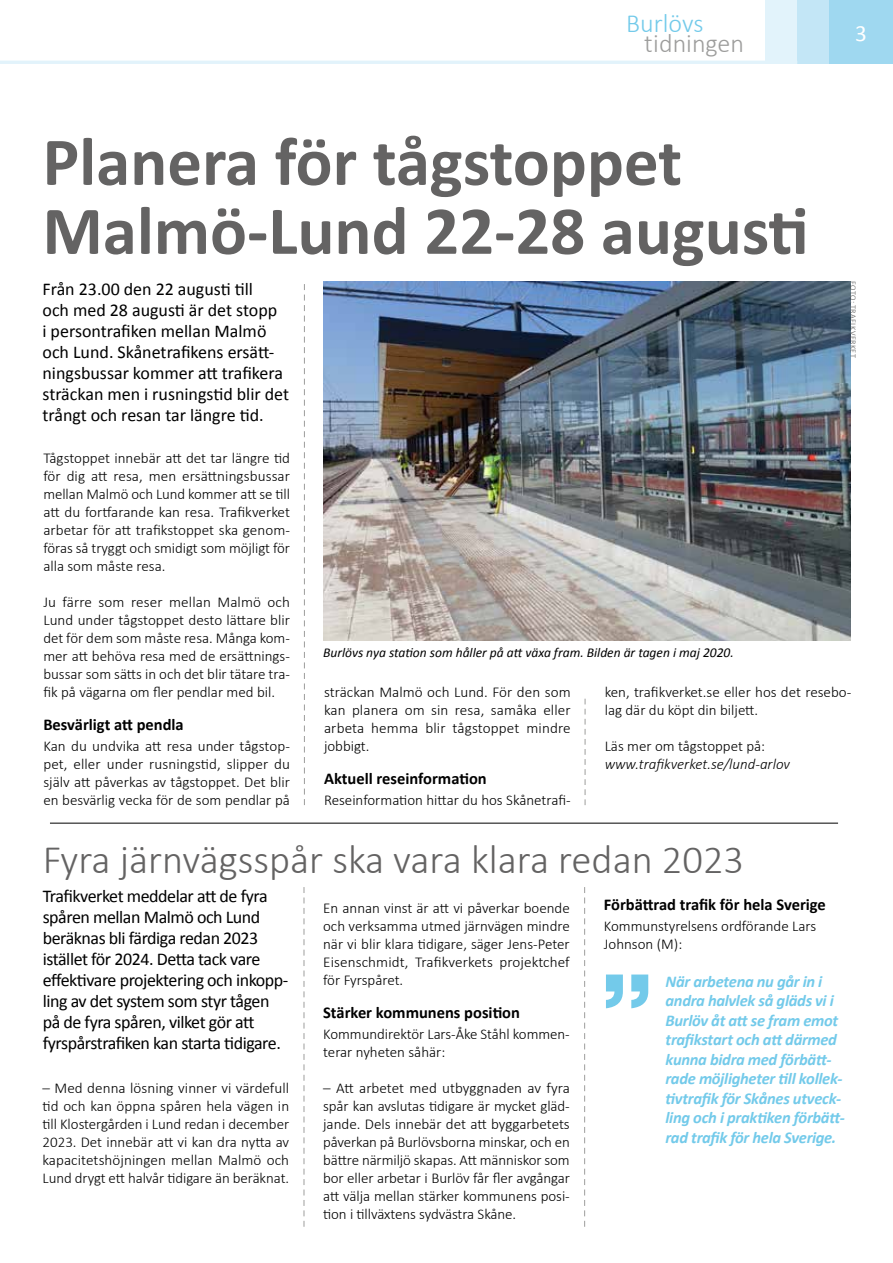
<style>
.page{position:relative;width:893px;height:1263px;background:#fff}
.page>*{position:absolute;margin:0;border:0;box-sizing:border-box;transform-origin:0 0}
.t1{font:700 69px/69px "Calibri";color:#646363}
.t2{font:300 40.5px "Calibri";color:#646363}
.t3{font:300 26.1px/19.8px "Calibri";color:#73caea}
.t4{font:23.25px "Calibri";color:#fff}
.t5{font:18px/21px "Calibri";letter-spacing:-.025em;color:#000}
.t6{font:18px/21px "Calibri";color:#000}
.t7{font:italic 700 16.5px/19.5px "Calibri";letter-spacing:-.02em;color:#73caea}
.t8{font:700 16.5px "Calibri";color:#000}
.t9{font:300 15px/18px "Calibri";color:#000;text-align:justify}
.t10{font:italic 300 15px "Calibri";color:#000}
.t11{font:italic 13.5px "Calibri";color:#000}
.t12{font:300 8.25px "Calibri";letter-spacing:.055em;color:#575756}
.s1{color:#9d9d9c}
.s2{color:#fff}
</style>
<div class="page">
<div style="left:829px;top:0;width:64px;height:64px;background:#9fd8f0"></div>
<div style="left:797px;top:0;width:32px;height:64px;background:#c3e6f6"></div>
<div style="left:765px;top:0;width:32px;height:64px;background:#e2f3fb"></div>
<hr style="left:0;top:61px;width:797px;height:3px;background:#e2f3fb">
<svg style="left:304px;top:284px;width:1px;height:521px"></svg>
<svg style="left:585px;top:699px;width:1px;height:106px"></svg>
<img style="left:323px;top:281px;width:527px;height:360px">
<svg style="left:606px;top:974px;width:42px;height:34px"></svg>
<hr style="left:50px;top:823px;width:788px;height:1px;background:#000">
<svg style="left:304px;top:887px;width:1px;height:340px"></svg>
<svg style="left:584px;top:887px;width:1px;height:340px"></svg>
<h3 class="t3" style="left:644px;top:13px;width:101px;text-indent:-18px">Burlövs <span class="s1">tidnin</span><span class="s2">g</span><span class="s1">e</span><span class="s2">n</span></h3>
<h1 class="t1" style="left:43px;top:127px;width:768px">Planera för tågstoppet<br>Malmö-Lund 22-28 augusti</h1>
<p class="t6" style="left:43px;top:278px;width:248px">Från 23.00 den 22 augusti till<br>och med 28 augusti är det stopp<br>i persontrafiken mellan Malmö och Lund. Skånetrafikens ersätt&shy;ningsbussar kommer att trafikera sträckan men i rusningstid blir det trångt och resan tar längre tid.</p>
<h3 class="t4" style="left:855px;top:19px;width:13px">3</h3>
<p class="t12" style="left:858px;top:281px;width:79px;rotate:90deg">FOTO: TRAFIKVERKET</p>
<p class="t9" style="left:43px;top:449px;width:248px">Tågstoppet innebär att det tar längre tid för dig att resa, men ersättningsbussar mellan Malmö och Lund kommer att se till att du fortfarande kan resa. Trafikverket arbetar för att trafikstoppet ska genom&shy;föras så tryggt och smidigt som möjligt för alla som måste resa.</p>
<p class="t9" style="left:43px;top:593px;width:248px">Ju färre som reser mellan Malmö och Lund under tågstoppet desto lättare blir det för dem som måste resa. Många kom&shy;mer att behöva resa med de ersättnings&shy;bussar som sätts in och det blir tätare tra&shy;fik på vägarna om fler pendlar med bil.</p>
<p class="t8" style="left:43px;top:714px;width:142px">Besvärligt att pendla</p>
<p class="t9" style="left:43px;top:737px;width:248px">Kan du undvika att resa under tågstop&shy;pet, eller under rusningstid, slipper du själv att påverkas av tågstoppet. Det blir en besvärlig vecka för de som pendlar på</p>
<p class="t11" style="left:323px;top:643px;width:412px">Burlövs nya station som håller på att växa fram. Bilden är tagen i maj 2020.</p>
<p class="t9" style="left:324px;top:683px;width:248px">sträckan Malmö och Lund. För den som kan planera om sin resa, samåka eller arbeta hemma blir tågstoppet mindre jobbigt.</p>
<p class="t8" style="left:324px;top:768px;width:164px">Aktuell reseinformation</p>
<p class="t9" style="left:324px;top:791px;width:248px">Reseinformation hittar du hos Skånetrafi-</p>
<p class="t9" style="left:605px;top:683px;width:248px">ken, trafikverket.se eller hos det resebo&shy;lag där du köpt din biljett.</p>
<p class="t9" style="left:605px;top:737px;width:162px">Läs mer om tågstoppet på:</p>
<p class="t10" style="left:605px;top:755px;width:187px">www.trafikverket.se/lund-arlov</p>
<h2 class="t2" style="left:43px;top:835px;width:703px">Fyra järnvägsspår ska vara klara redan 2023</h2>
<p class="t5" style="left:43px;top:885px;width:247px">Trafikverket meddelar att de fyra spåren mellan Malmö och Lund beräknas bli färdiga redan 2023 istället för 2024. Detta tack vare effektivare projektering och inkopp&shy;ling av det system som styr tågen på de fyra spåren, vilket gör att fyrspårstrafiken kan starta tidigare.</p>
<p class="t9" style="left:43px;top:1079px;width:248px">– Med denna lösning vinner vi värdefull tid och kan öppna spåren hela vägen in till Klostergården i Lund redan i december 2023. Det innebär att vi kan dra nytta av kapacitetshöjningen mellan Malmö och Lund drygt ett halvår tidigare än beräknat.</p>
<p class="t9" style="left:323px;top:899px;width:248px">En annan vinst är att vi påverkar boende och verksamma utmed järnvägen mindre när vi blir klara tidigare, säger Jens-Peter Eisenschmidt, Trafikverkets projektchef för Fyrspåret.</p>
<p class="t8" style="left:323px;top:1002px;width:198px">Stärker kommunens position</p>
<p class="t9" style="left:323px;top:1025px;width:248px">Kommundirektör Lars-Åke Ståhl kommen&shy;terar nyheten såhär:</p>
<p class="t9" style="left:323px;top:1079px;width:248px">– Att arbetet med utbyggnaden av fyra spår kan avslutas tidigare är mycket gläd&shy;jande. Dels innebär det att byggarbetets påverkan på Burlövsborna minskar, och en bättre närmiljö skapas. Att människor som bor eller arbetar i Burlöv får fler avgångar att välja mellan stärker kommunens posi&shy;tion i tillväxtens sydvästra Skåne.</p>
<p class="t8" style="left:604px;top:894px;width:224px">Förbättrad trafik för hela Sverige</p>
<p class="t9" style="left:604px;top:917px;width:214px">Kommunstyrelsens ordförande Lars<br>Johnson (M):</p>
<p class="t7" style="left:665px;top:972px;width:181px">När arbetena nu går in i andra halvlek så gläds vi i<br>Burlöv åt att se fram emot trafikstart och att därmed kunna bidra med förbätt&shy;rade möjligheter till kollek&shy;tivtrafik för Skånes utveck&shy;ling och i praktiken förbätt&shy;rad trafik för hela Sverige.</p>
</div>
